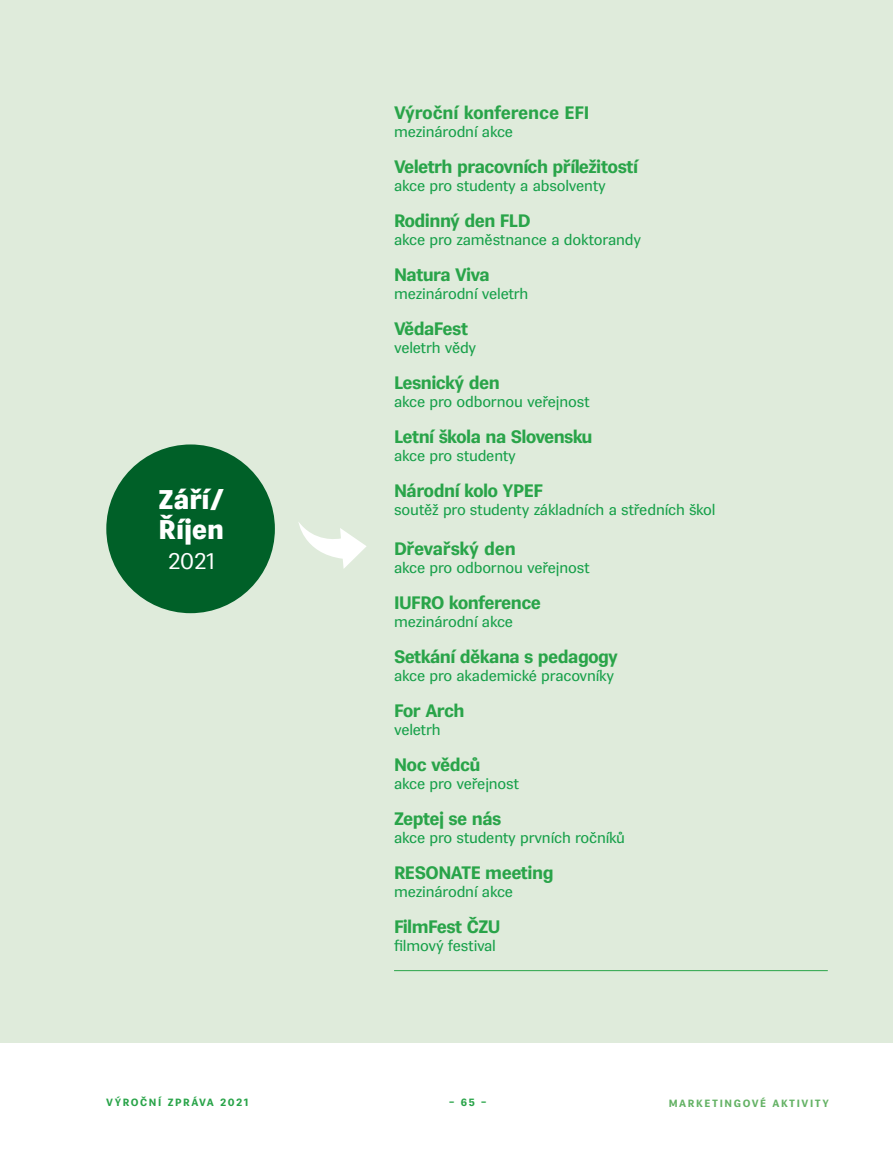
<style>
.page{position:relative;width:893px;height:1149px;background:#fff}
.page>*{position:absolute;margin:0;border:0;box-sizing:border-box;transform-origin:0 0}
.t1{font:900 27px/30px "Vegan Sans Premium";color:#fff}
.t2{font:300 22.5px "Vegan Sans Premium";color:#fff}
.t3{font:700 18px "Vegan Sans Premium";letter-spacing:-.03em;color:#29a449}
.t4{font:15px "Vegan Sans Premium";letter-spacing:-.01em;color:#16a049}
.t5{font:700 10.5px "Vegan Sans Premium";letter-spacing:.15em;color:#29a449}
.t6{font:700 10.5px "Vegan Sans Premium";letter-spacing:.15em;color:#64b265}
</style>
<div class="page">
<div style="left:0;top:0;width:893px;height:1042px;background:#dfebdb"></div>
<svg style="left:298px;top:522px;width:69px;height:46px"></svg>
<div style="left:106px;top:444px;width:169px;height:169px;background:#006028;border-radius:50%"></div>
<hr style="left:394px;top:969px;width:434px;height:1px;background:#29a449">
<h1 class="t1" style="left:159px;top:484px;width:67px">Září/<br>Říjen</h1>
<h2 class="t2" style="left:168px;top:547px;width:48px">2021</h2>
<p class="t3" style="left:394px;top:102px;width:197px">Výroční konference EFI</p>
<p class="t4" style="left:394px;top:123px;width:121px">mezinárodní akce</p>
<p class="t3" style="left:394px;top:156px;width:246px">Veletrh pracovních příležitostí</p>
<p class="t4" style="left:394px;top:177px;width:213px">akce pro studenty a absolventy</p>
<p class="t3" style="left:394px;top:210px;width:138px">Rodinný den FLD</p>
<p class="t4" style="left:394px;top:231px;width:248px">akce pro zaměstnance a doktorandy</p>
<p class="t3" style="left:394px;top:264px;width:97px">Natura Viva</p>
<p class="t4" style="left:394px;top:285px;width:136px">mezinárodní veletrh</p>
<p class="t3" style="left:394px;top:318px;width:76px">VědaFest</p>
<p class="t4" style="left:394px;top:339px;width:84px">veletrh vědy</p>
<p class="t3" style="left:394px;top:372px;width:107px">Lesnický den</p>
<p class="t4" style="left:394px;top:393px;width:197px">akce pro odbornou veřejnost</p>
<p class="t3" style="left:394px;top:426px;width:200px">Letní škola na Slovensku</p>
<p class="t4" style="left:394px;top:447px;width:123px">akce pro studenty</p>
<p class="t3" style="left:394px;top:480px;width:151px">Národní kolo YPEF</p>
<p class="t4" style="left:394px;top:501px;width:323px">soutěž pro studenty základních a středních škol</p>
<p class="t3" style="left:394px;top:538px;width:123px">Dřevařský den</p>
<p class="t4" style="left:394px;top:558px;width:197px">akce pro odbornou veřejnost</p>
<p class="t3" style="left:394px;top:592px;width:149px">IUFRO konference</p>
<p class="t4" style="left:394px;top:612px;width:121px">mezinárodní akce</p>
<p class="t3" style="left:394px;top:646px;width:225px">Setkání děkana s pedagogy</p>
<p class="t4" style="left:394px;top:666px;width:222px">akce pro akademické pracovníky</p>
<p class="t3" style="left:394px;top:700px;width:72px">For Arch</p>
<p class="t4" style="left:394px;top:720px;width:48px">veletrh</p>
<p class="t3" style="left:394px;top:754px;width:88px">Noc vědců</p>
<p class="t4" style="left:394px;top:774px;width:127px">akce pro veřejnost</p>
<p class="t3" style="left:394px;top:808px;width:109px">Zeptej se nás</p>
<p class="t4" style="left:394px;top:828px;width:232px">akce pro studenty prvních ročníků</p>
<p class="t3" style="left:394px;top:862px;width:161px">RESONATE meeting</p>
<p class="t4" style="left:394px;top:882px;width:121px">mezinárodní akce</p>
<p class="t3" style="left:394px;top:916px;width:108px">FilmFest ČZU</p>
<p class="t4" style="left:394px;top:936px;width:103px">filmový festival</p>
<p class="t5" style="left:106px;top:1095px;width:144px">VÝROČNÍ ZPRÁVA 2021</p>
<p class="t5" style="left:449px;top:1095px;width:39px">– 65 –</p>
<p class="t6" style="left:669px;top:1096px;width:162px">MARKETINGOVÉ AKTIVITY</p>
</div>
